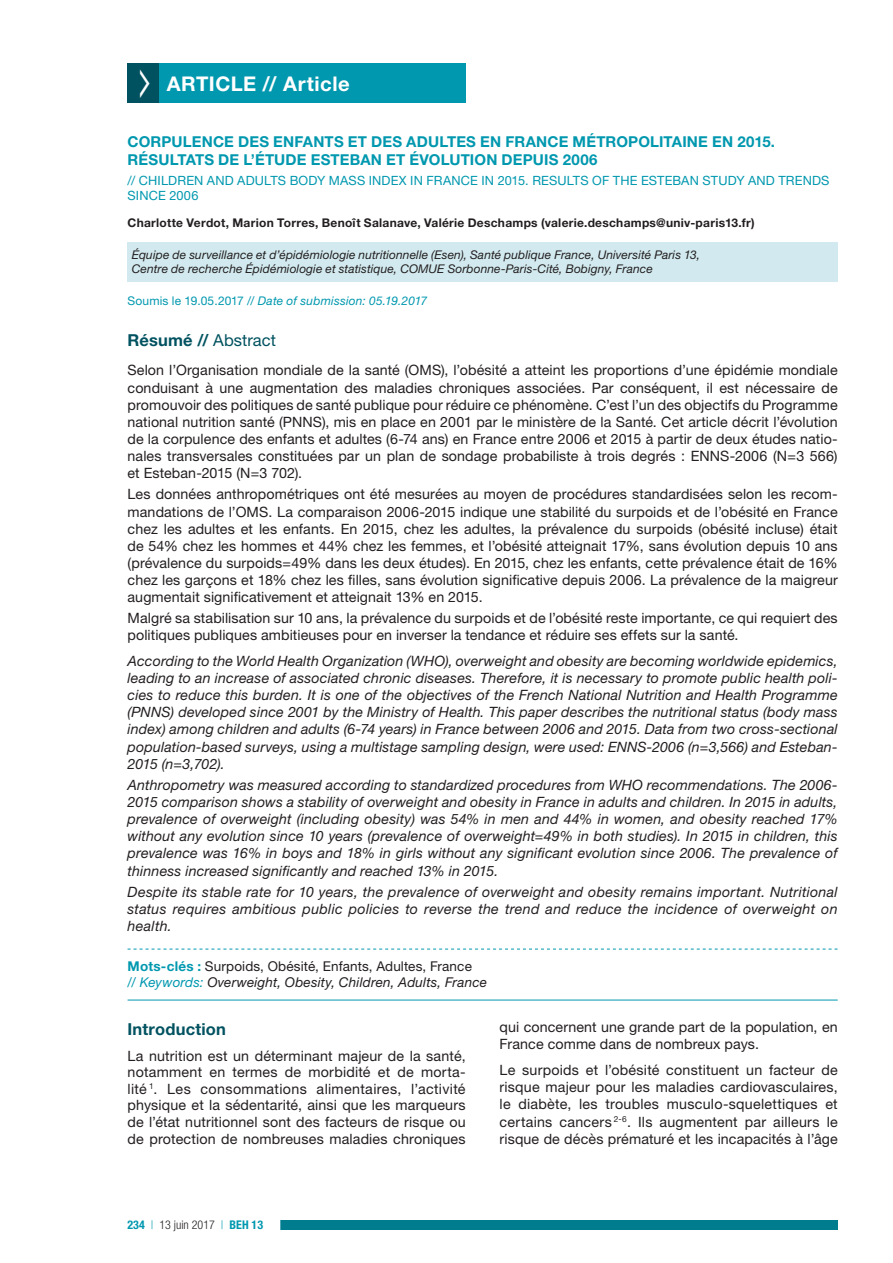
<style>
.page{position:relative;width:893px;height:1263px;background:#fff}
.page>*{position:absolute;margin:0;border:0;box-sizing:border-box;transform-origin:0 0}
.t1{font:700 20.25px "Helvetica Neue LT Std";letter-spacing:.025em;color:#fff}
.t2{font:700 16.5px "Helvetica Neue LT Std";letter-spacing:.01em;color:#005260}
.t3{font:700 15px/18px "Helvetica Neue LT Std";letter-spacing:.01em;color:#0098af}
.t4{font:14.25px/17.1px "Helvetica Neue LT Std";letter-spacing:.005em;color:#231f20;text-align:justify}
.t5{font:italic 14.25px/17.1px "Helvetica Neue LT Std";letter-spacing:.015em;color:#231f20;text-align:justify}
.t6{font:italic 13.5px/16.2px "Helvetica Neue LT Std";letter-spacing:.015em;color:#231f20}
.t7{font:12.75px/15.3px "Helvetica Neue LT Std";letter-spacing:.01em;color:#0098af}
.t8{font:italic 12px/14.4px "Helvetica Neue LT Std";letter-spacing:.005em;color:#231f20}
.t9{font:700 12px "Helvetica Neue LT Std";letter-spacing:.025em;color:#231f20}
.t10{font:italic 12px "Helvetica Neue LT Std";letter-spacing:.015em;color:#0098af}
.t11{font:300 condensed 12px "Helvetica Neue LT Std";color:#231f20}
.s1{font-style:normal}
.s2{font-weight:400}
.s3{font-weight:700;font-style:normal;color:#0098af}
.s4{color:#0098af}
.s5{font-weight:700;color:#0098af}
</style>
<div class="page">
<div style="left:242px;top:1221px;width:596px;height:9px;background:#007c8f"></div>
<div style="left:110px;top:1219px;width:170px;height:12px;background:#fff"></div>
<div style="left:159px;top:64px;width:307px;height:39px;background:#0098af"></div>
<div style="left:128px;top:242px;width:710px;height:40px;background:#d2eaef"></div>
<svg style="left:128px;top:949px;width:710px;height:1px"></svg>
<hr style="left:128px;top:1000px;width:710px;height:1px;background:#0098af">
<div style="left:128px;top:64px;width:31px;height:39px;background:#005260"></div>
<h1 class="t1" style="left:167px;top:71px;width:184px">ARTICLE // Article</h1>
<p class="t3" style="left:128px;top:133px;width:649px">CORPULENCE DES ENFANTS ET DES ADULTES EN FRANCE MÉTROPOLITAINE EN 2015.<br>RÉSULTATS DE L’ÉTUDE ESTEBAN ET ÉVOLUTION DEPUIS 2006</p>
<p class="t7" style="left:128px;top:172px;width:703px">// CHILDREN AND ADULTS BODY MASS INDEX IN FRANCE IN 2015. RESULTS OF THE ESTEBAN STUDY AND TRENDS<br>SINCE 2006</p>
<p class="t9" style="left:128px;top:216px;width:628px">Charlotte Verdot, Marion Torres, Benoît Salanave, Valérie Deschamps (valerie.deschamps@univ-paris13.fr)</p>
<p class="t8" style="left:132px;top:247px;width:570px">Équipe de surveillance et d’épidémiologie nutritionnelle (Esen), Santé publique France, Université Paris 13,<br>Centre de recherche Épidémiologie et statistique, COMUE Sorbonne-Paris-Cité, Bobigny, France</p>
<p class="t10" style="left:128px;top:293px;width:301px"><span class="s1">Soumis le 19.05.2017 //</span> Date of submission: 05.19.2017</p>
<p class="t2" style="left:128px;top:329px;width:150px">Résumé // <span class="s2">Abstract</span></p>
<p class="t4" style="left:128px;top:362px;width:712px">Selon l’Organisation mondiale de la santé (OMS), l’obésité a atteint les proportions d’une épidémie mondiale conduisant à une augmentation des maladies chroniques associées. Par conséquent, il est nécessaire de promouvoir des politiques de santé publique pour réduire ce phénomène. C’est l’un des objectifs du Programme national nutrition santé (PNNS), mis en place en 2001 par le ministère de la Santé. Cet article décrit l’évolution de la corpulence des enfants et adultes (6-74 ans) en France entre 2006 et 2015 à partir de deux études natio&shy;nales transversales constituées par un plan de sondage probabiliste à trois degrés : ENNS-2006 (N=3 566) et Esteban-2015 (N=3 702).</p>
<p class="t4" style="left:128px;top:486px;width:712px">Les données anthropométriques ont été mesurées au moyen de procédures standardisées selon les recom&shy;mandations de l’OMS. La comparaison 2006-2015 indique une stabilité du surpoids et de l’obésité en France chez les adultes et les enfants. En 2015, chez les adultes, la prévalence du surpoids (obésité incluse) était de 54% chez les hommes et 44% chez les femmes, et l’obésité atteignait 17%, sans évolution depuis 10 ans (prévalence du surpoids=49% dans les deux études). En 2015, chez les enfants, cette prévalence était de 16% chez les garçons et 18% chez les filles, sans évolution significative depuis 2006. La prévalence de la maigreur augmentait significativement et atteignait 13% en 2015.</p>
<p class="t4" style="left:128px;top:609px;width:712px">Malgré sa stabilisation sur 10 ans, la prévalence du surpoids et de l’obésité reste importante, ce qui requiert des politiques publiques ambitieuses pour en inverser la tendance et réduire ses effets sur la santé.</p>
<p class="t5" style="left:128px;top:652px;width:712px">According to the World Health Organization (WHO), overweight and obesity are becoming worldwide epidemics, leading to an increase of associated chronic diseases. Therefore, it is necessary to promote public health poli&shy;cies to reduce this burden. It is one of the objectives of the French National Nutrition and Health Programme (PNNS) developed since 2001 by the Ministry of Health. This paper describes the nutritional status (body mass index) among children and adults (6-74 years) in France between 2006 and 2015. Data from two cross-sectional population-based surveys, using a multistage sampling design, were used: ENNS-2006 (n=3,566) and Esteban-2015 (n=3,702).</p>
<p class="t5" style="left:128px;top:776px;width:712px">Anthropometry was measured according to standardized procedures from WHO recommendations. The 2006- 2015 comparison shows a stability of overweight and obesity in France in adults and children. In 2015 in adults, prevalence of overweight (including obesity) was 54% in men and 44% in women, and obesity reached 17% without any evolution since 10 years (prevalence of overweight=49% in both studies). In 2015 in children, this prevalence was 16% in boys and 18% in girls without any significant evolution since 2006. The prevalence of thinness increased significantly and reached 13% in 2015.</p>
<p class="t5" style="left:128px;top:883px;width:712px">Despite its stable rate for 10 years, the prevalence of overweight and obesity remains important. Nutritional status requires ambitious public policies to reverse the trend and reduce the incidence of overweight on health.</p>
<p class="t6" style="left:128px;top:957px;width:361px"><span class="s3">Mots-clés :</span> <span class="s1">Surpoids, Obésité, Enfants, Adultes, France<br></span><span class="s4">// Keywords:</span> Overweight, Obesity, Children, Adults, France</p>
<p class="t2" style="left:128px;top:1019px;width:100px">Introduction</p>
<p class="t4" style="left:128px;top:1047px;width:340px;line-height:16.6px">La nutrition est un déterminant majeur de la santé, notamment en termes de morbidité et de morta&shy;lité <sup>1</sup>. Les consommations alimentaires, l’activité physique et la sédentarité, ainsi que les marqueurs de l’état nutritionnel sont des facteurs de risque ou de protection de nombreuses maladies chroniques</p>
<p class="t4" style="left:500px;top:1018px;width:340px">qui concernent une grande part de la population, en<br>France comme dans de nombreux pays.</p>
<p class="t4" style="left:500px;top:1061px;width:340px">Le surpoids et l’obésité constituent un facteur de risque majeur pour les maladies cardiovasculaires, le diabète, les troubles musculo-squelettiques et certains cancers <sup>2-6</sup>. Ils augmentent par ailleurs le risque de décès prématuré et les incapacités à l’âge</p>
<p class="t11" style="left:128px;top:1218px;width:137px"><span class="s5">234</span> <span class="s4">|</span> 13 juin 2017 <span class="s4">|</span> <span class="s5">BEH 13</span></p>
</div>
